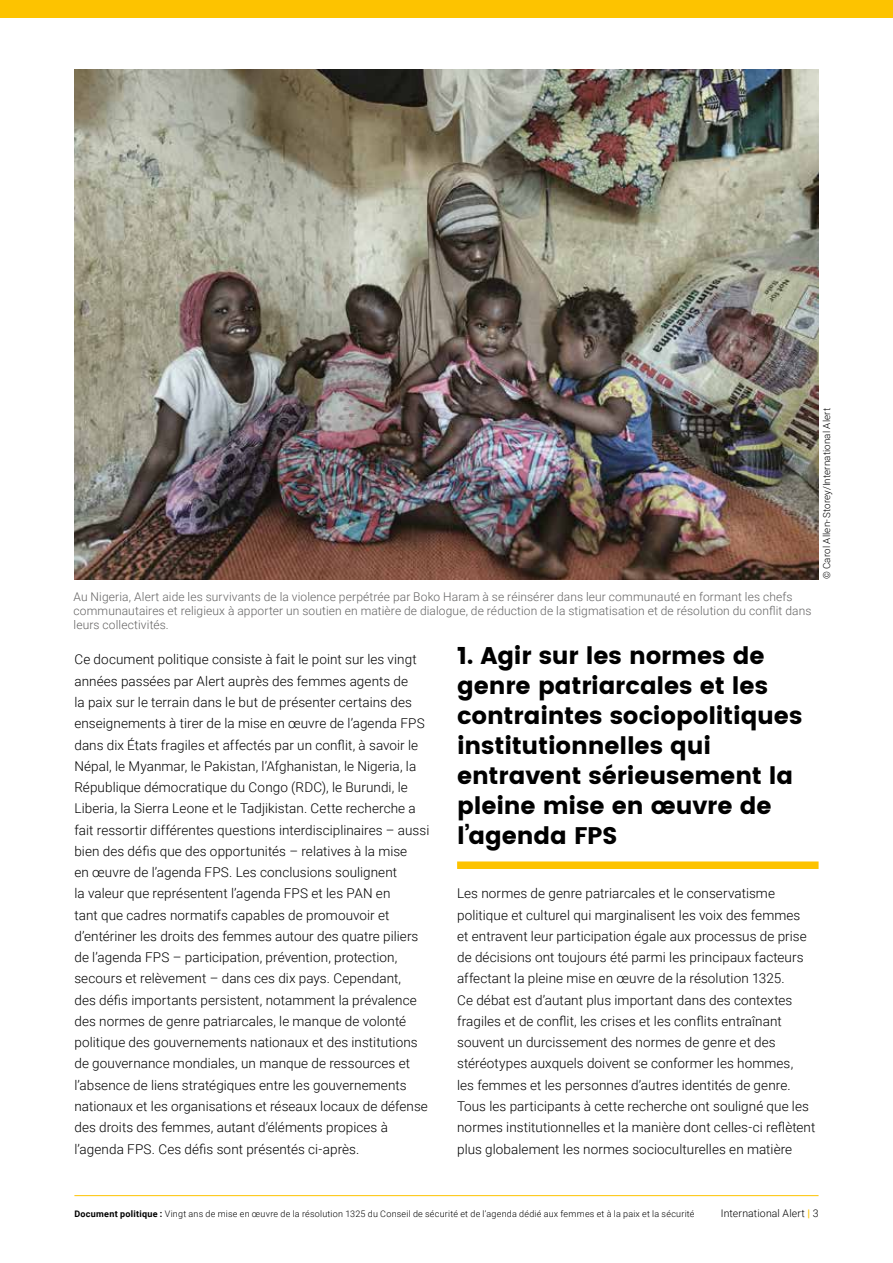
<style>
.page{position:relative;width:893px;height:1263px;background:#fff}
.page>*{position:absolute;margin:0;border:0;box-sizing:border-box;transform-origin:0 0}
.t1{font:24px/30px "Poppins";letter-spacing:-.005em;color:#000}
.t2{font:300 13.5px/21.3px "Roboto";letter-spacing:.005em;color:#000}
.t3{font:300 12px/14.4px "Roboto";letter-spacing:.01em;color:#646363}
.t4{font:300 10.5px "Roboto";letter-spacing:.015em;color:#000}
.t5{font:300 9.75px "Roboto";letter-spacing:.015em;color:#000}
.t6{font:300 9px "Roboto";letter-spacing:.025em;color:#000}
.s1{font-weight:700}
.s2{font-weight:700;color:#fdc300}
</style>
<div class="page">
<div style="left:457px;top:861px;width:362px;height:8px;background:#fdc300"></div>
<img style="left:74px;top:69px;width:745px;height:510px">
<div style="left:0;top:0;width:893px;height:18px;background:#fdc300"></div>
<hr style="left:74px;top:1195px;width:745px;height:1px;background:#fdc300">
<p class="t3" style="left:74px;top:589px;width:739px">Au Nigeria, Alert aide les survivants de la violence perpétrée par Boko Haram à se réinsérer dans leur communauté en formant les chefs communautaires et religieux à apporter un soutien en matière de dialogue, de réduction de la stigmatisation et de résolution du conflit dans leurs collectivités.</p>
<p class="t5" style="left:820px;top:579px;width:173px;rotate:-90deg">© Carol Allen-Storey/International Alert</p>
<p class="t2" style="left:74px;top:648px;width:356px">Ce document politique consiste à fait le point sur les vingt années passées par Alert auprès des femmes agents de<br>la paix sur le terrain dans le but de présenter certains des enseignements à tirer de la mise en œuvre de l’agenda FPS dans dix États fragiles et affectés par un conflit, à savoir le Népal, le Myanmar, le Pakistan, l’Afghanistan, le Nigeria, la République démocratique du Congo (RDC), le Burundi, le Liberia, la Sierra Leone et le Tadjikistan. Cette recherche a fait ressortir différentes questions interdisciplinaires – aussi bien des défis que des opportunités – relatives à la mise<br>en œuvre de l’agenda FPS. Les conclusions soulignent<br>la valeur que représentent l’agenda FPS et les PAN en<br>tant que cadres normatifs capables de promouvoir et d’entériner les droits des femmes autour des quatre piliers de l’agenda FPS – participation, prévention, protection, secours et relèvement – dans ces dix pays. Cependant,<br>des défis importants persistent, notamment la prévalence des normes de genre patriarcales, le manque de volonté politique des gouvernements nationaux et des institutions de gouvernance mondiales, un manque de ressources et l’absence de liens stratégiques entre les gouvernements nationaux et les organisations et réseaux locaux de défense des droits des femmes, autant d’éléments propices à l’agenda FPS. Ces défis sont présentés ci-après.</p>
<h1 class="t1" style="left:457px;top:641px;width:347px">1. Agir sur les normes de genre patriarcales et les contraintes sociopolitiques institutionnelles qui entravent sérieusement la pleine mise en œuvre de l’agenda FPS</h1>
<p class="t2" style="left:457px;top:882px;width:360px">Les normes de genre patriarcales et le conservatisme politique et culturel qui marginalisent les voix des femmes<br>et entravent leur participation égale aux processus de prise de décisions ont toujours été parmi les principaux facteurs affectant la pleine mise en œuvre de la résolution 1325.<br>Ce débat est d’autant plus important dans des contextes fragiles et de conflit, les crises et les conflits entraînant souvent un durcissement des normes de genre et des stéréotypes auxquels doivent se conformer les hommes,<br>les femmes et les personnes d’autres identités de genre.<br>Tous les participants à cette recherche ont souligné que les normes institutionnelles et la manière dont celles-ci reflètent plus globalement les normes socioculturelles en matière</p>
<p class="t6" style="left:74px;top:1208px;width:622px"><span class="s1">Document politique :</span> Vingt ans de mise en œuvre de la résolution 1325 du Conseil de sécurité et de l’agenda dédié aux femmes et à la paix et la sécurité</p>
<p class="t4" style="left:721px;top:1206px;width:99px">International Alert <span class="s2">|</span> 3</p>
</div>
